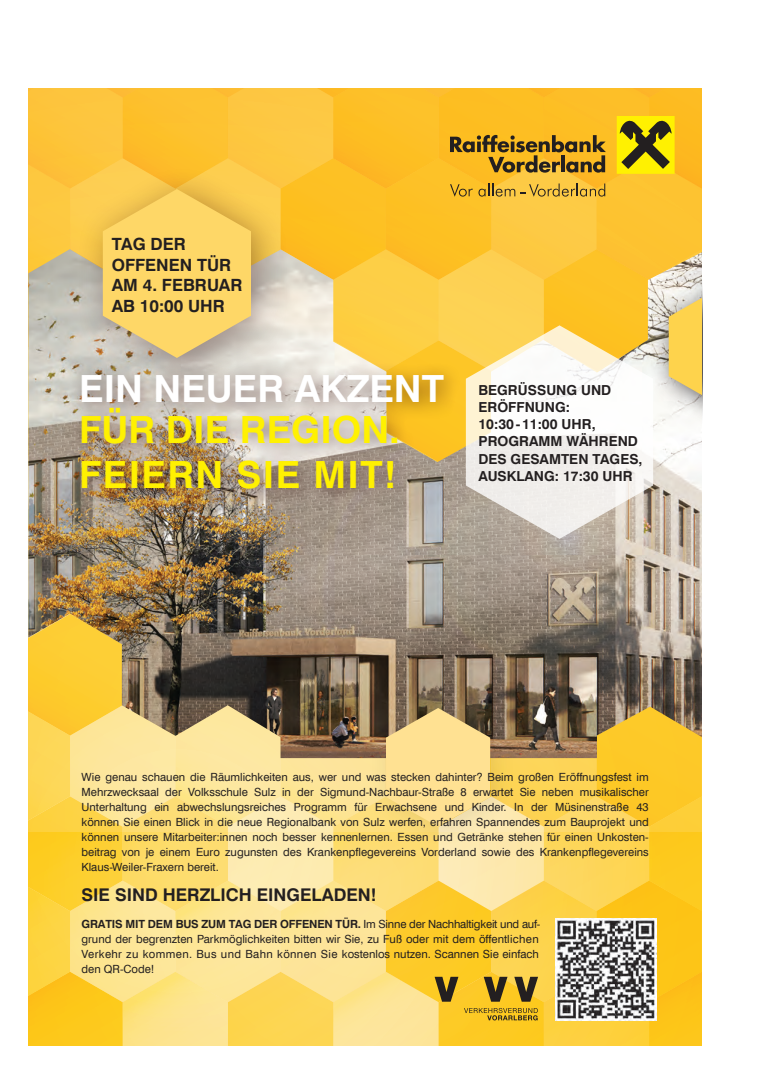
<style>
.page{position:relative;width:780px;height:1081px;background:#fff}
.page>*{position:absolute;margin:0;border:0;box-sizing:border-box;transform-origin:0 0}
.t1{font:700 37.5px/45px "Swiss 721 TL";letter-spacing:.015em;color:#fff101}
.t2{font:700 37.5px "Swiss 721 TL";color:#fff}
.t3{font:700 17.5px "Swiss 721 TL";color:#231f20}
.t4{font:700 16.88px/20.9px "Swiss 721 TL";color:#231f20}
.t5{font:700 13.75px/17.2px "Swiss 721 TL";color:#231f20}
.t6{font:11.25px/15px "Swiss 721 TL";color:#231f20;text-align:justify}
.t7{font:700 11.25px "Swiss 721 BT";letter-spacing:-.015em;color:#231f20}
.s1{font-family:"Swiss 721 TL";font-weight:400}
</style>
<div class="page">
<img style="left:28px;top:89px;width:674px;height:956px">
<svg style="left:466px;top:325px;width:187px;height:214px"></svg>
<h3 class="t4" style="left:112px;top:233px;width:132px">TAG DER<br>OFFENEN TÜR<br>AM 4. FEBRUAR<br>AB 10:00 UHR</h3>
<h1 class="t2" style="left:79px;top:364px;width:366px">EIN NEUER AKZENT</h1>
<h1 class="t1" style="left:79px;top:407px;width:322px">FÜR DIE REGION.<br>FEIERN SIE MIT!</h1>
<p class="t5" style="left:478px;top:381px;width:165px">BEGRÜSSUNG UND<br>ERÖFFNUNG:<br>10:30 - 11:00 UHR,<br>PROGRAMM WÄHREND<br>DES GESAMTEN TAGES,<br>AUSKLANG: 17:30 UHR</p>
<p class="t6" style="left:81px;top:769px;width:568px">Wie genau schauen die Räumlichkeiten aus, wer und was stecken dahinter? Beim großen Eröffnungsfest im Mehrzwecksaal der Volksschule Sulz in der Sigmund-Nachbaur-Straße 8 erwartet Sie neben musikalischer Unterhaltung ein abwechslungsreiches Programm für Erwachsene und Kinder. In der Müsinenstraße 43 können Sie einen Blick in die neue Regionalbank von Sulz werfen, erfahren Spannendes zum Bauprojekt und können unsere Mitarbeiter:innen noch besser kennenlernen. Essen und Getränke stehen für einen Unkosten&shy;beitrag von je einem Euro zugunsten des Krankenpflegevereins Vorderland sowie des Krankenpflegevereins Klaus-Weiler-Fraxern bereit.</p>
<h2 class="t3" style="left:81px;top:883px;width:296px">SIE SIND HERZLICH EINGELADEN!</h2>
<p class="t7" style="left:81px;top:917px;width:460px">GRATIS MIT DEM BUS ZUM TAG DER OFFENEN TÜR. <span class="s1">Im Sinne der Nachhaltigkeit und auf-</span></p>
<p class="t6" style="left:81px;top:931px;width:459px">grund der begrenzten Parkmöglichkeiten bitten wir Sie, zu Fuß oder mit dem öffentlichen Verkehr zu kommen. Bus und Bahn können Sie kostenlos nutzen. Scannen Sie einfach den QR-Code!</p>
</div>
